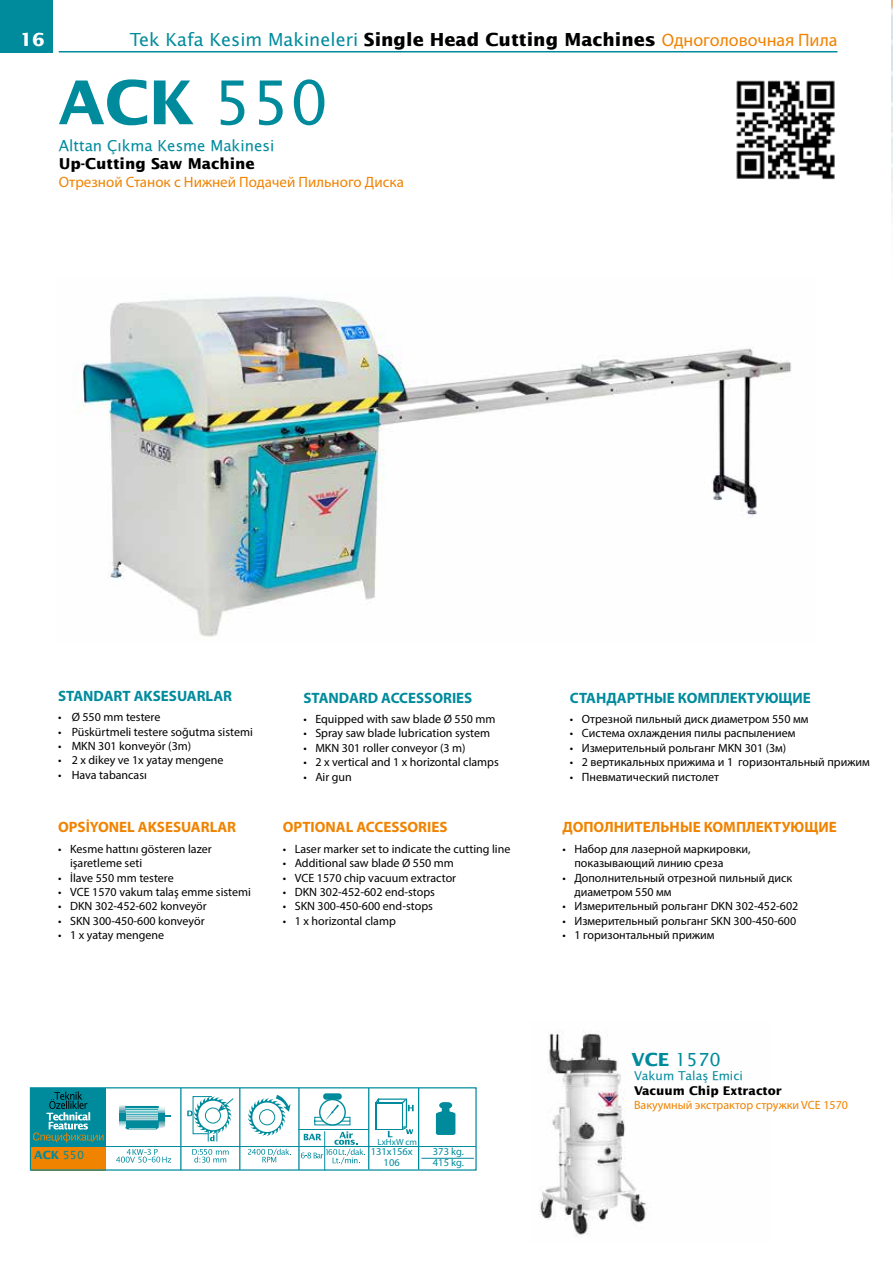
<style>
.page{position:relative;width:893px;height:1263px;background:#fff}
.page>*{position:absolute;margin:0;border:0;box-sizing:border-box;transform-origin:0 0}
.t1{font:700 60.45px "Lucida Sans Std";color:#008b9d}
.t2{font:700 18px "Lucida Sans Std";color:#000}
.t3{font:18px "Lucida Sans Std";color:#008b9d}
.t4{font:700 18px "Lucida Sans Std";color:#fff}
.t5{font:700 15px "Myriad Pro";color:#f08300}
.t6{font:700 15px "Myriad Pro";color:#008b9d}
.t7{font:15px "Myriad Pro";color:#f08300}
.t8{font:15px "TR Lucida Sans Unicode";color:#008b9d}
.t9{font:700 15px "Lucida Sans Std";color:#000}
.t10{font:12px/14.4px "Myriad Pro";color:#000}
.t11{font:12px "Myriad Pro";color:#f08300}
.t12{font:700 12px "Lucida Sans Std";color:#000}
.t13{font:12px "TR Lucida Sans Unicode";color:#008b9d}
.t14{font:700 11.1px "Lucida Sans Std";color:#008b9d}
.t15{font:10.5px/10.5px "Myriad Pro";color:#008b9d;text-align:center}
.t16{font:9px "Myriad Pro";color:#008b9d}
.s1{font-weight:400;color:#008b9d}
.s2{font-family:"Myriad Pro";font-weight:400;color:#f08300}
.s3{font-weight:400}
.s4{font-weight:700}
</style>
<div class="page">
<div style="left:0;top:0;width:52px;height:52px;background:#008b9d"></div>
<hr style="left:59px;top:51px;width:778px;height:2px;background:#008b9d">
<div style="left:31px;top:1147px;width:75px;height:23px;background:#f08300"></div>
<div style="left:31px;top:1088px;width:75px;height:58px;background:#008b9d"></div>
<svg style="left:436px;top:1102px;width:19px;height:33px"></svg>
<div style="left:30px;top:1087px;width:447px;height:83px;border:1px solid #008b9d"></div>
<hr style="left:368px;top:1088px;width:1px;height:81px;background:#008b9d">
<hr style="left:418px;top:1088px;width:1px;height:81px;background:#008b9d">
<hr style="left:106px;top:1146px;width:370px;height:1px;background:#008b9d">
<hr style="left:298px;top:1129px;width:71px;height:1px;background:#008b9d">
<div style="left:319px;top:1099px;width:27px;height:27px;border:1px solid #008b9d;border-radius:50%"></div>
<div style="left:323px;top:1093px;width:19px;height:7px;background:#008b9d;border-radius:3px"></div>
<svg style="left:248px;top:1095px;width:43px;height:41px"></svg>
<svg style="left:252px;top:1102px;width:30px;height:30px"></svg>
<div style="left:260px;top:1110px;width:15px;height:15px;background:#fff;border-radius:50%"></div>
<div style="left:259px;top:1109px;width:16px;height:16px;border:1px solid #008b9d;border-radius:50%"></div>
<hr style="left:324px;top:1131px;width:1px;height:39px;background:#008b9d">
<hr style="left:298px;top:1088px;width:2px;height:82px;background:#008b9d">
<hr style="left:239px;top:1088px;width:1px;height:82px;background:#008b9d">
<hr style="left:180px;top:1088px;width:2px;height:82px;background:#008b9d">
<svg style="left:301px;top:1104px;width:64px;height:60px"></svg>
<svg style="left:33px;top:1091px;width:71px;height:51px"></svg>
<div style="left:378px;top:1098px;width:29px;height:30px;border:1px solid #008b9d"></div>
<svg style="left:375px;top:1102px;width:28px;height:28px"></svg>
<div style="left:377px;top:1103px;width:25px;height:25px;background:#fff"></div>
<svg style="left:388px;top:1131px;width:4px;height:6px"></svg>
<svg style="left:401px;top:1127px;width:12px;height:7px"></svg>
<svg style="left:401px;top:1100px;width:13px;height:11px"></svg>
<svg style="left:187px;top:1096px;width:47px;height:45px"></svg>
<img style="left:73px;top:296px;width:718px;height:341px">
<svg style="left:248px;top:1149px;width:43px;height:13px"></svg>
<img style="left:539px;top:1030px;width:109px;height:206px">
<svg style="left:116px;top:1149px;width:55px;height:14px"></svg>
<svg style="left:119px;top:1105px;width:51px;height:25px"></svg>
<svg style="left:192px;top:1149px;width:37px;height:14px"></svg>
<hr style="left:421px;top:1158px;width:53px;height:1px;background:#008b9d">
<img style="left:736px;top:80px;width:99px;height:100px">
<h2 class="t4" style="left:20px;top:29px;width:26px">16</h2>
<h2 class="t2" style="left:130px;top:29px;width:709px"><span class="s1">Tek Kafa Kesim Makineleri</span> Single Head Cutting Machines <span class="s2">Одноголовочная Пила</span></h2>
<h1 class="t1" style="left:58px;top:68px;width:272px">ACK <span class="s3">550</span></h1>
<p class="t8" style="left:59px;top:134px;width:217px">Alttan Çıkma Kesme Makinesi</p>
<p class="t9" style="left:59px;top:155px;width:197px">Up-Cutting Saw Machine</p>
<p class="t7" style="left:59px;top:173px;width:347px">Отрезной Станок с Нижней Подачей Пильного Диска</p>
<p class="t6" style="left:58px;top:686px;width:175px">STANDART AKSESUARLAR</p>
<p class="t6" style="left:303px;top:688px;width:170px">STANDARD ACCESSORIES</p>
<p class="t6" style="left:570px;top:688px;width:242px">СТАНДАРТНЫЕ КОМПЛЕКТУЮЩИЕ</p>
<p class="t10" style="left:58px;top:710px;width:104px">• Ø 550 mm testere</p>
<p class="t10" style="left:58px;top:724px;width:196px">• Püskürtmeli testere soğutma sistemi</p>
<p class="t10" style="left:58px;top:738px;width:135px">• MKN 301 konveyör (3m)</p>
<p class="t10" style="left:58px;top:753px;width:167px">• 2 x dikey ve 1x yatay mengene</p>
<p class="t10" style="left:58px;top:767px;width:90px">• Hava tabancası</p>
<p class="t10" style="left:303px;top:711px;width:194px">• Equipped with saw blade Ø 550 mm</p>
<p class="t10" style="left:303px;top:726px;width:188px">• Spray saw blade lubrication system</p>
<p class="t10" style="left:303px;top:740px;width:164px">• MKN 301 roller conveyor (3 m)</p>
<p class="t10" style="left:303px;top:755px;width:197px">• 2 x vertical and 1 x horizontal clamps</p>
<p class="t10" style="left:303px;top:769px;width:50px">• Air gun</p>
<p class="t10" style="left:570px;top:711px;width:240px">• Отрезной пильный диск диаметром 550 мм</p>
<p class="t10" style="left:570px;top:726px;width:227px">• Система охлаждения пилы распылением</p>
<p class="t10" style="left:570px;top:740px;width:218px">• Измерительный рольганг MKN 301 (3м)</p>
<p class="t10" style="left:570px;top:755px;width:301px">• 2 вертикальных прижима и 1 горизонтальный прижим</p>
<p class="t10" style="left:570px;top:769px;width:151px">• Пневматический пистолет</p>
<p class="t5" style="left:58px;top:817px;width:179px">OPSİYONEL AKSESUARLAR</p>
<p class="t5" style="left:283px;top:817px;width:166px">OPTIONAL ACCESSORIES</p>
<p class="t5" style="left:562px;top:817px;width:276px">ДОПОЛНИТЕЛЬНЫЕ КОМПЛЕКТУЮЩИЕ</p>
<p class="t10" style="left:70px;top:841px;width:143px;text-indent:-12px">• Kesme hattını gösteren lazer işaretleme seti</p>
<p class="t10" style="left:58px;top:870px;width:117px">• İlave 550 mm testere</p>
<p class="t10" style="left:58px;top:885px;width:194px">• VCE 1570 vakum talaş emme sistemi</p>
<p class="t10" style="left:58px;top:899px;width:150px">• DKN 302-452-602 konveyör</p>
<p class="t10" style="left:58px;top:913px;width:148px">• SKN 300-450-600 konveyör</p>
<p class="t10" style="left:58px;top:928px;width:107px">• 1 x yatay mengene</p>
<p class="t10" style="left:574px;top:841px;width:178px;text-indent:-12px">• Набор для лазерной маркировки, показывающий линию среза</p>
<p class="t10" style="left:574px;top:870px;width:219px;text-indent:-12px">• Дополнительный отрезной пильный диск диаметром 550 мм</p>
<p class="t10" style="left:562px;top:899px;width:237px">• Измерительный рольганг DKN 302-452-602</p>
<p class="t10" style="left:562px;top:913px;width:235px">• Измерительный рольганг SKN 300-450-600</p>
<p class="t10" style="left:562px;top:928px;width:154px">• 1 горизонтальный прижим</p>
<p class="t10" style="left:283px;top:841px;width:229px">• Laser marker set to indicate the cutting line</p>
<p class="t10" style="left:283px;top:856px;width:173px">• Additional saw blade Ø 550 mm</p>
<p class="t10" style="left:283px;top:870px;width:175px">• VCE 1570 chip vacuum extractor</p>
<p class="t10" style="left:283px;top:885px;width:154px">• DKN 302-452-602 end-stops</p>
<p class="t10" style="left:283px;top:899px;width:152px">• SKN 300-450-600 end-stops</p>
<p class="t10" style="left:283px;top:913px;width:114px">• 1 x horizontal clamp</p>
<p class="t16" style="left:377px;top:1136px;width:41px">LxHxW cm</p>
<h2 class="t3" style="left:632px;top:1049px;width:91px"><span class="s4">VCE</span> 1570</h2>
<p class="t13" style="left:634px;top:1067px;width:110px">Vakum Talaş Emici</p>
<p class="t12" style="left:634px;top:1084px;width:149px">Vacuum Chip Extractor</p>
<p class="t11" style="left:634px;top:1098px;width:215px">Вакуумный экстрактор стружки VCE 1570</p>
<p class="t14" style="left:34px;top:1149px;width:51px">ACK <span class="s3">550</span></p>
<p class="t15" style="left:371px;top:1146px;width:44px">131x156x<br>106</p>
<p class="t15" style="left:433px;top:1146px;width:33px;text-align:left">373 kg.<br>415 kg.</p>
</div>
